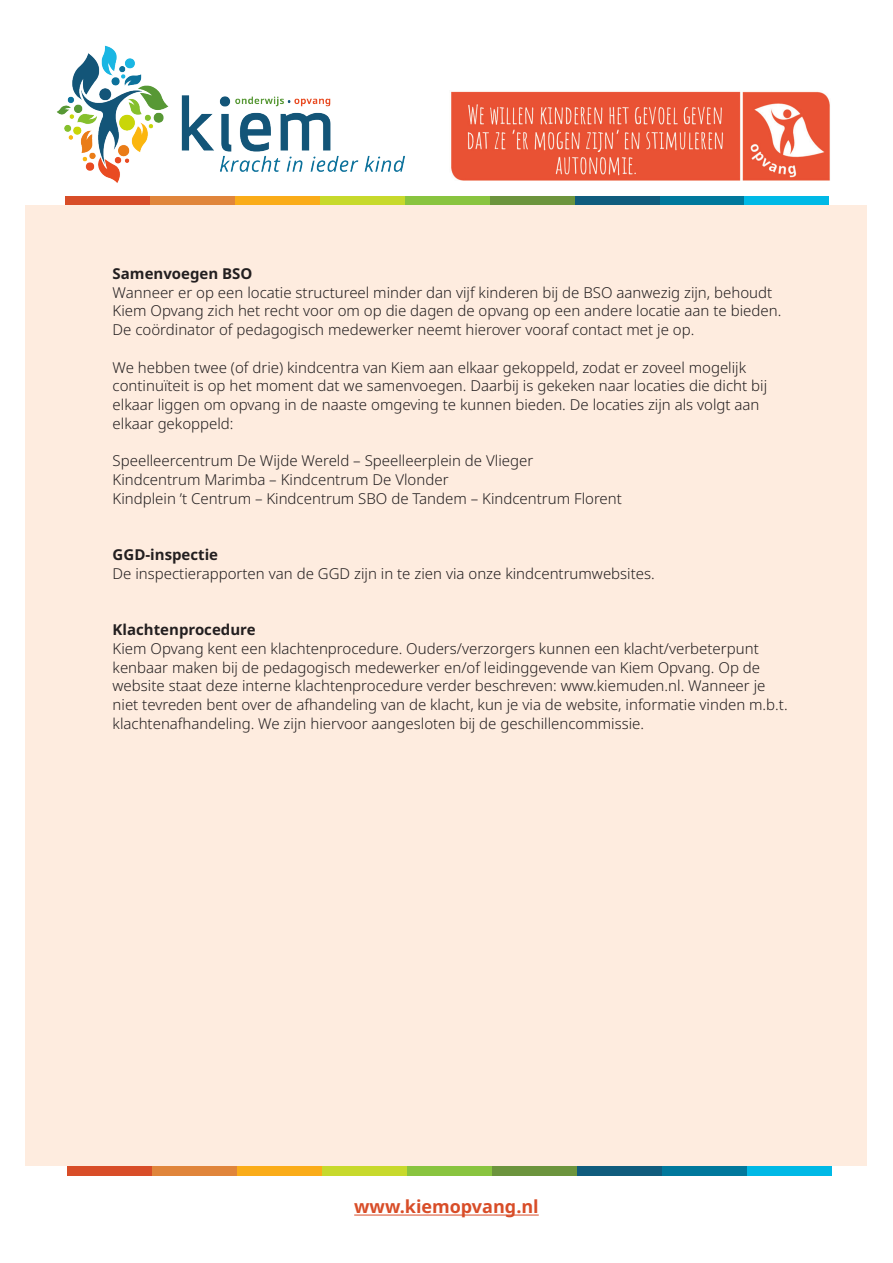
<style>
.page{position:relative;width:893px;height:1263px;background:#fff}
.page>*{position:absolute;margin:0;border:0;box-sizing:border-box;transform-origin:0 0}
.t1{font:700 18px "Noto Sans";color:#d84d28}
.t2{font:300 15px/18.8px "Noto Sans";color:#231f20}
.t3{font:700 15px "Noto Sans";color:#231f20}
</style>
<div class="page">
<div style="left:577px;top:1002px;width:85px;height:174px;background:#105c7d"></div>
<div style="left:662px;top:1002px;width:85px;height:174px;background:#00789c"></div>
<div style="left:747px;top:1002px;width:85px;height:174px;background:#00b9e6"></div>
<div style="left:492px;top:1002px;width:85px;height:174px;background:#6c943d"></div>
<div style="left:407px;top:1002px;width:85px;height:174px;background:#89c43f"></div>
<div style="left:322px;top:1002px;width:85px;height:174px;background:#c7d92c"></div>
<div style="left:67px;top:1002px;width:85px;height:174px;background:#d84d28"></div>
<div style="left:152px;top:1002px;width:85px;height:174px;background:#e0853b"></div>
<div style="left:237px;top:1002px;width:85px;height:174px;background:#faac19"></div>
<div style="left:574px;top:197px;width:85px;height:173px;background:#105c7d"></div>
<div style="left:659px;top:197px;width:85px;height:173px;background:#00789c"></div>
<div style="left:744px;top:197px;width:85px;height:173px;background:#00b9e6"></div>
<div style="left:489px;top:197px;width:85px;height:173px;background:#6c943d"></div>
<div style="left:404px;top:197px;width:85px;height:173px;background:#89c43f"></div>
<div style="left:320px;top:197px;width:84px;height:173px;background:#c7d92c"></div>
<div style="left:65px;top:197px;width:85px;height:173px;background:#d84d28"></div>
<div style="left:150px;top:197px;width:85px;height:173px;background:#e0853b"></div>
<div style="left:235px;top:197px;width:85px;height:173px;background:#faac19"></div>
<img style="left:451px;top:91px;width:379px;height:90px">
<img style="left:57px;top:45px;width:348px;height:138px">
<div style="left:26px;top:205px;width:841px;height:961px;background:#feecdf"></div>
<hr style="left:354px;top:1214px;width:185px;height:1px;background:#d84d28">
<p class="t3" style="left:113px;top:263px;width:141px">Samenvoegen BSO</p>
<p class="t2" style="left:113px;top:283px;width:670px">Wanneer er op een locatie structureel minder dan vijf kinderen bij de BSO aanwezig zijn, behoudt<br>Kiem Opvang zich het recht voor om op die dagen de opvang op een andere locatie aan te bieden.<br>De coördinator of pedagogisch medewerker neemt hierover vooraf contact met je op.</p>
<p class="t2" style="left:113px;top:358px;width:656px">We hebben twee (of drie) kindcentra van Kiem aan elkaar gekoppeld, zodat er zoveel mogelijk continuïteit is op het moment dat we samenvoegen. Daarbij is gekeken naar locaties die dicht bij elkaar liggen om opvang in de naaste omgeving te kunnen bieden. De locaties zijn als volgt aan elkaar gekoppeld:</p>
<p class="t2" style="left:113px;top:452px;width:511px">Speelleercentrum De Wijde Wereld – Speelleerplein de Vlieger<br>Kindcentrum Marimba – Kindcentrum De Vlonder<br>Kindplein ’t Centrum – Kindcentrum SBO de Tandem – Kindcentrum Florent</p>
<p class="t3" style="left:113px;top:544px;width:107px">GGD-inspectie</p>
<p class="t2" style="left:113px;top:564px;width:544px">De inspectierapporten van de GGD zijn in te zien via onze kindcentrumwebsites.</p>
<p class="t3" style="left:113px;top:619px;width:144px">Klachtenprocedure</p>
<p class="t2" style="left:113px;top:639px;width:676px">Kiem Opvang kent een klachtenprocedure. Ouders/verzorgers kunnen een klacht/verbeterpunt kenbaar maken bij de pedagogisch medewerker en/of leidinggevende van Kiem Opvang. Op de website staat deze interne klachtenprocedure verder beschreven: www.kiemuden.nl. Wanneer je niet tevreden bent over de afhandeling van de klacht, kun je via de website, informatie vinden m.b.t. klachtenafhandeling. We zijn hiervoor aangesloten bij de geschillencommissie.</p>
<p class="t1" style="left:354px;top:1194px;width:186px">www.kiemopvang.nl</p>
</div>
